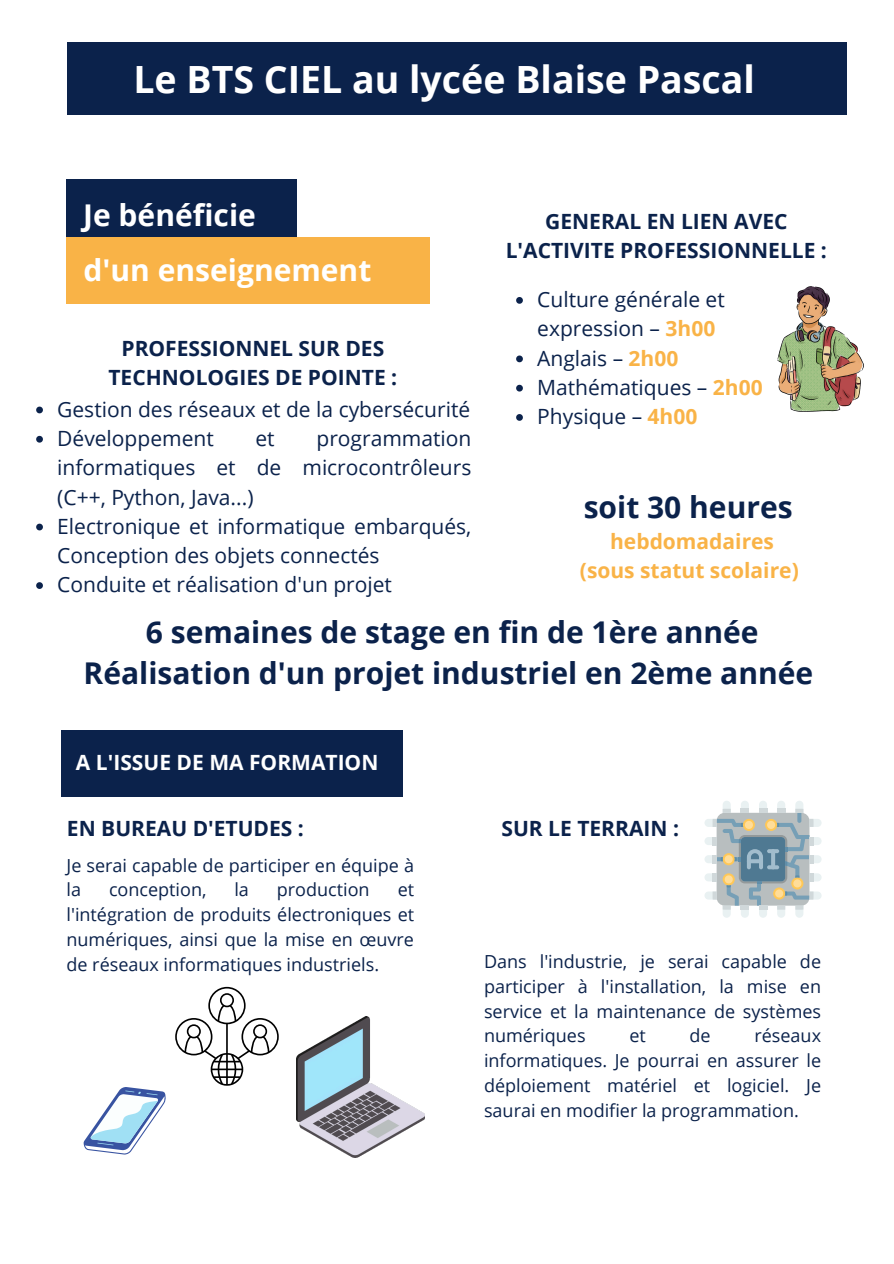
<style>
.page{position:relative;width:894px;height:1264px;background:#fff}
.page>*{position:absolute;margin:0;border:0;box-sizing:border-box;transform-origin:0 0}
.t1{font:700 37.5px "Open Sans";color:#fff}
.t2{font:700 30px/41.7px "Open Sans";color:#0b224b;text-align:center}
.t3{font:700 30px "Open Sans";color:#fff}
.t4{font:21px/29.2px "Open Sans";color:#0b224b}
.t5{font:700 21px/29.2px "Open Sans";color:#0b224b;text-align:center}
.t6{font:700 21px/29.2px "Open Sans";color:#f9b347;text-align:center}
.t7{font:700 21px "Open Sans";color:#fff}
.t8{font:18px/24.8px "Open Sans";color:#0b224b;text-align:justify}
.s1{font-weight:700;color:#f9b347}
</style>
<div class="page">
<div style="left:67px;top:42px;width:778px;height:72px;background:#0b224b"></div>
<div style="left:66px;top:179px;width:231px;height:66px;background:#0b224b"></div>
<div style="left:66px;top:237px;width:364px;height:66px;background:#f9b347"></div>
<div style="left:62px;top:730px;width:341px;height:66px;background:#0b224b"></div>
<img style="left:777px;top:286px;width:86px;height:125px">
<svg style="left:704px;top:801px;width:117px;height:116px"></svg>
<svg style="left:84px;top:1087px;width:82px;height:67px"></svg>
<svg style="left:175px;top:986px;width:104px;height:99px"></svg>
<img style="left:297px;top:1016px;width:127px;height:141px">
<svg style="left:36px;top:406px;width:7px;height:7px"></svg>
<svg style="left:36px;top:436px;width:7px;height:6px"></svg>
<svg style="left:36px;top:523px;width:7px;height:7px"></svg>
<svg style="left:36px;top:582px;width:7px;height:7px"></svg>
<svg style="left:516px;top:297px;width:6px;height:7px"></svg>
<svg style="left:516px;top:355px;width:6px;height:7px"></svg>
<svg style="left:516px;top:385px;width:6px;height:6px"></svg>
<svg style="left:516px;top:414px;width:6px;height:7px"></svg>
<h2 class="t1" style="left:133px;top:53px;width:623px">Le BTS CIEL au lycée Blaise Pascal</h2>
<h2 class="t3" style="left:83px;top:193px;width:174px">Je bénéficie</h2>
<h3 class="t3" style="left:83px;top:249px;width:289px">d'un enseignement</h3>
<p class="t5" style="left:108px;top:333px;width:290px">PROFESSIONNEL SUR DES<br>TECHNOLOGIES DE POINTE :</p>
<p class="t4" style="left:57px;top:394px;width:414px">Gestion des réseaux et de la cybersécurité</p>
<p class="t4" style="left:57px;top:423px;width:158px">Développement</p>
<p class="t4" style="left:255px;top:423px;width:21px">et</p>
<p class="t4" style="left:57px;top:423px;width:415px;text-align:justify;text-indent:259px">programmation informatiques et de microcontrôleurs (C++, Python, Java...)</p>
<h3 class="t4" style="left:57px;top:511px;width:415px">Electronique et informatique embarqués,<br>Conception des objets connectés</h3>
<p class="t4" style="left:57px;top:569px;width:336px">Conduite et réalisation d'un projet</p>
<h2 class="t5" style="left:505px;top:206px;width:322px">GENERAL EN LIEN AVEC<br>L'ACTIVITE PROFESSIONNELLE :</h2>
<h3 class="t4" style="left:537px;top:284px;width:189px">Culture générale et expression – <span class="s1">3h00</span></h3>
<h3 class="t4" style="left:537px;top:343px;width:143px">Anglais – <span class="s1">2h00</span></h3>
<p class="t4" style="left:537px;top:372px;width:227px">Mathématiques – <span class="s1">2h00</span></p>
<p class="t4" style="left:537px;top:401px;width:162px">Physique – <span class="s1">4h00</span></p>
<p class="t2" style="left:583px;top:485px;width:210px">soit 30 heures</p>
<p class="t6" style="left:579px;top:526px;width:220px">hebdomadaires (sous statut scolaire)</p>
<p class="t2" style="left:84px;top:610px;width:731px">6 semaines de stage en fin de 1ère année<br>Réalisation d'un projet industriel en 2ème année</p>
<h4 class="t7" style="left:76px;top:748px;width:304px">A L'ISSUE DE MA FORMATION</h4>
<p class="t5" style="left:67px;top:813px;width:238px">EN BUREAU D'ETUDES :</p>
<p class="t8" style="left:66px;top:852px;width:349px">Je serai capable de participer en équipe à la</p>
<p class="t8" style="left:109px;top:876px;width:99px">conception,</p>
<p class="t8" style="left:234px;top:876px;width:16px">la</p>
<p class="t8" style="left:277px;top:876px;width:94px">production</p>
<p class="t8" style="left:66px;top:876px;width:349px;text-indent:331px">et l'intégration de produits électroniques et numériques, ainsi que la mise en œuvre de réseaux informatiques industriels.</p>
<p class="t5" style="left:501px;top:813px;width:179px">SUR LE TERRAIN :</p>
<p class="t8" style="left:484px;top:948px;width:338px">Dans l'industrie, je serai capable de participer à l'installation, la mise en service et la maintenance de systèmes numériques</p>
<p class="t8" style="left:484px;top:1022px;width:338px;text-indent:270px">réseaux informatiques. Je pourrai en assurer le déploiement matériel et logiciel. Je saurai en modifier la programmation.</p>
<p class="t8" style="left:629px;top:1022px;width:18px">et</p>
<p class="t8" style="left:689px;top:1022px;width:23px">de</p>
</div>
